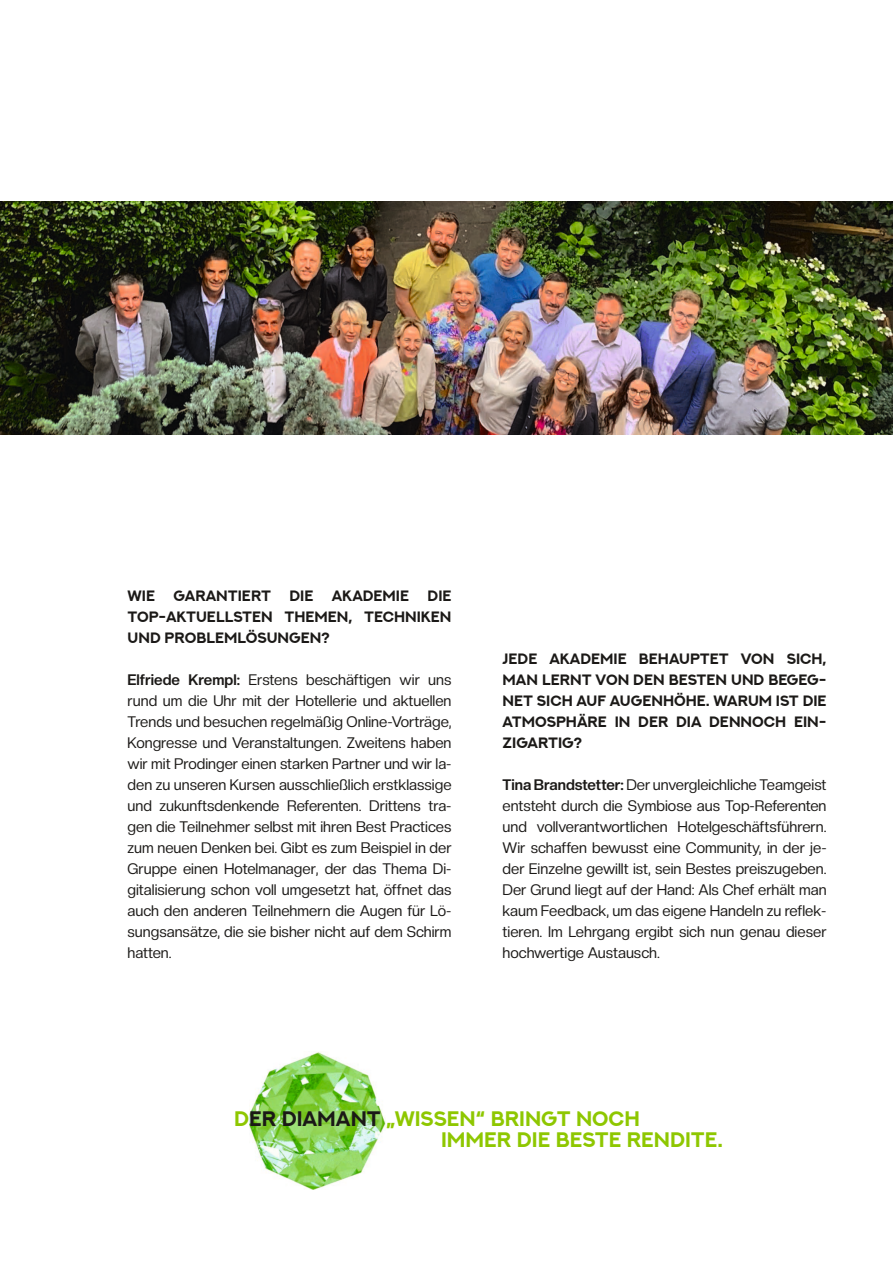
<style>
.page{position:relative;width:893px;height:1263px;background:#fff}
.page>*{position:absolute;margin:0;border:0;box-sizing:border-box;transform-origin:0 0}
.t1{font:700 21px/21px "NEXTART";color:#8ec700}
.t2{font:15px/21px "Creato Display";color:#1b1917;text-align:justify}
.t3{font:700 15px/21px "NEXTART";color:#1b1917;text-align:justify}
.s1{font-weight:700}
.s2{color:#1b1917}
</style>
<div class="page">
<img style="left:0;top:202px;width:893px;height:232px">
<img style="left:250px;top:1052px;width:136px;height:138px">
<p class="t3" style="left:128px;top:585px;width:325px">WIE GARANTIERT DIE AKADEMIE DIE TOP-AKTUELLSTEN THEMEN, TECHNIKEN UND PROBLEMLÖSUNGEN?</p>
<p class="t2" style="left:128px;top:669px;width:325px"><span class="s1">Elfriede Krempl:</span> Erstens beschäftigen wir uns rund um die Uhr mit der Hotellerie und aktuellen Trends und besuchen regelmäßig Online-Vorträge, Kongresse und Veranstaltungen. Zweitens haben wir mit Prodinger einen starken Partner und wir la&shy;den zu unseren Kursen ausschließlich erstklassige und zukunftsdenkende Referenten. Drittens tra&shy;gen die Teilnehmer selbst mit ihren Best Practices zum neuen Denken bei. Gibt es zum Beispiel in der Gruppe einen Hotelmanager, der das Thema Di&shy;gitalisierung schon voll umgesetzt hat, öffnet das auch den anderen Teilnehmern die Augen für Lö&shy;sungsansätze, die sie bisher nicht auf dem Schirm hatten.</p>
<p class="t3" style="left:503px;top:648px;width:325px">JEDE AKADEMIE BEHAUPTET VON SICH, MAN LERNT VON DEN BESTEN UND BEGEG-NET SICH AUF AUGENHÖHE. WARUM IST DIE ATMOSPHÄRE IN DER DIA DENNOCH EIN-ZIGARTIG?</p>
<p class="t2" style="left:503px;top:774px;width:326px"><span class="s1">Tina Brandstetter:</span> Der unvergleichliche Teamgeist entsteht durch die Symbiose aus Top-Referenten und vollverantwortlichen Hotelgeschäftsführern.<br>Wir schaffen bewusst eine Community, in der je&shy;der Einzelne gewillt ist, sein Bestes preiszugeben.<br>Der Grund liegt auf der Hand: Als Chef erhält man kaum Feedback, um das eigene Handeln zu reflek&shy;tieren. Im Lehrgang ergibt sich nun genau dieser hochwertige Austausch.</p>
<h1 class="t1" style="left:441px;top:1108px;width:284px;text-indent:-207px">D<span class="s2">ER DIAMANT</span> „WISSEN“ BRINGT NOCH<br>IMMER DIE BESTE RENDITE.</h1>
</div>
